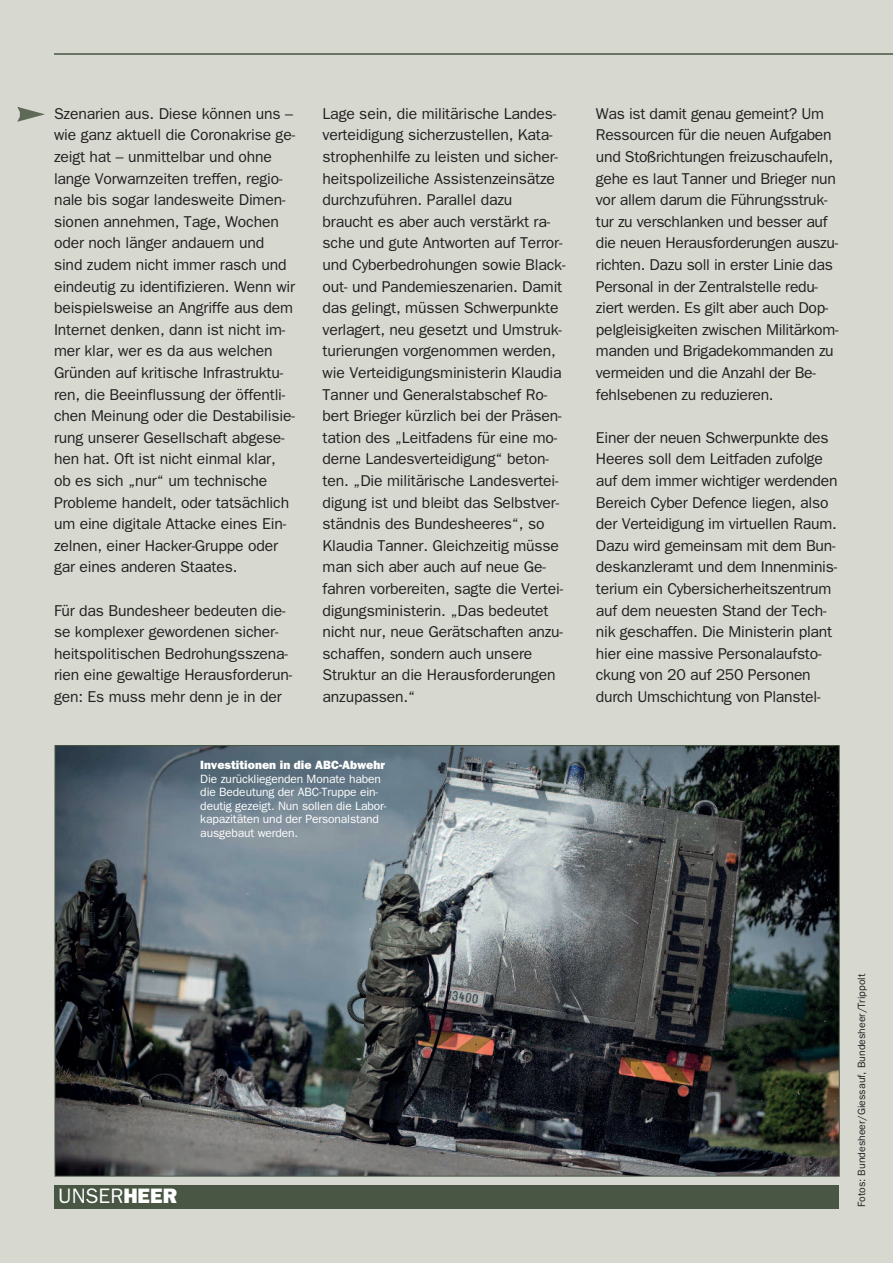
<style>
.page{position:relative;width:893px;height:1263px;background:#d7d9d1}
.page>*{position:absolute;margin:0;border:0;box-sizing:border-box;transform-origin:0 0}
.t1{font:21px "Franklin Gothic";color:#fff}
.t2{font:15.75px/21.6px "Franklin Gothic";letter-spacing:-.01em;color:#231f20}
.t3{font:12px/13.5px "Franklin Gothic";letter-spacing:-.01em;color:#fff}
.t4{font:800 12px "Franklin Gothic";color:#fff}
.t5{font:10.5px "Franklin Gothic";color:#231f20}
.s1{font-family:"Ping Fang SC";font-weight:200}
.s2{font-weight:800}
</style>
<div class="page">
<img style="left:57px;top:747px;width:781px;height:427px">
<div style="left:54px;top:1185px;width:785px;height:23px;background:#485643"></div>
<svg style="left:17px;top:107px;width:28px;height:15px"></svg>
<hr style="left:54px;top:53px;width:839px;height:2px;background:#485643">
<p class="t2" style="left:54px;top:102px;width:243px">Szenarien aus. Diese können uns – wie ganz aktuell die Coronakrise ge&shy;zeigt hat – unmittelbar und ohne lange Vorwarnzeiten treffen, regio&shy;nale bis sogar landesweite Dimen&shy;sionen annehmen, Tage, Wochen oder noch länger andauern und sind zudem nicht immer rasch und eindeutig zu identifizieren. Wenn wir beispielsweise an Angriffe aus dem Internet denken, dann ist nicht im&shy;mer klar, wer es da aus welchen Gründen auf kritische Infrastruktu&shy;ren, die Beeinflussung der öffentli&shy;chen Meinung oder die Destabilisie&shy;rung unserer Gesellschaft abgese&shy;hen hat. Oft ist nicht einmal klar, ob es sich „nur“ um technische Probleme handelt, oder tatsächlich um eine digitale Attacke eines Ein&shy;zelnen, einer Hacker-Gruppe oder gar eines anderen Staates.</p>
<p class="t2" style="left:54px;top:599px;width:240px">Für das Bundesheer bedeuten die&shy;se komplexer gewordenen sicher&shy;heitspolitischen Bedrohungsszena&shy;rien eine gewaltige Herausforderun&shy;gen: Es muss mehr denn je in der</p>
<p class="t2" style="left:323px;top:102px;width:244px">Lage sein, die militärische Landes&shy;verteidigung sicherzustellen, Kata&shy;strophenhilfe zu leisten und sicher&shy;heitspolizeiliche Assistenzeinsätze durchzufu<span class="s1">̈</span>hren. Parallel dazu braucht es aber auch verstärkt ra&shy;sche und gute Antworten auf Terror&shy;und Cyberbedrohungen sowie Black&shy;out- und Pandemieszenarien. Damit das gelingt, müssen Schwerpunkte verlagert, neu gesetzt und Umstruk&shy;turierungen vorgenommen werden, wie Verteidigungsministerin Klaudia Tanner und Generalstabschef Ro&shy;bert Brieger kürzlich bei der Präsen&shy;tation des „Leitfadens für eine mo&shy;derne Landesverteidigung“ beton&shy;ten. „Die militärische Landesvertei&shy;digung ist und bleibt das Selbstver&shy;ständnis des Bundesheeres“, so Klaudia Tanner. Gleichzeitig müsse man sich aber auch auf neue Ge&shy;fahren vorbereiten, sagte die Vertei&shy;digungsministerin. „Das bedeutet nicht nur, neue Gerätschaften anzu&shy;schaffen, sondern auch unsere Struktur an die Herausforderungen anzupassen.“</p>
<p class="t2" style="left:596px;top:102px;width:244px">Was ist damit genau gemeint? Um Ressourcen für die neuen Aufgaben und Stoßrichtungen freizuschaufeln, gehe es laut Tanner und Brieger nun vor allem darum die Führungsstruk&shy;tur zu verschlanken und besser auf die neuen Herausforderungen auszu&shy;richten. Dazu soll in erster Linie das Personal in der Zentralstelle redu&shy;ziert werden. Es gilt aber auch Dop&shy;pelgleisigkeiten zwischen Militärkom&shy;manden und Brigadekommanden zu vermeiden und die Anzahl der Be&shy;fehlsebenen zu reduzieren.</p>
<p class="t2" style="left:596px;top:426px;width:243px">Einer der neuen Schwerpunkte des Heeres soll dem Leitfaden zufolge auf dem immer wichtiger werdenden Bereich Cyber Defence liegen, also der Verteidigung im virtuellen Raum.<br>Dazu wird gemeinsam mit dem Bun&shy;deskanzleramt und dem Innenminis&shy;terium ein Cybersicherheitszentrum auf dem neuesten Stand der Tech&shy;nik geschaffen. Die Ministerin plant hier eine massive Personalaufsto&shy;ckung von 20 auf 250 Personen durch Umschichtung von Planstel-</p>
<p class="t4" style="left:200px;top:761px;width:186px">Investitionen in die ABC-Abwehr</p>
<p class="t3" style="left:200px;top:772px;width:188px">Die zurückliegenden Monate haben die Bedeutung der ABC-Truppe ein&shy;deutig gezeigt. Nun sollen die Labor&shy;kapazitäten und der Personalstand ausgebaut werden.</p>
<h1 class="t1" style="left:58px;top:1184px;width:120px">UNSER<span class="s2">HEER</span></h1>
<p class="t5" style="left:855px;top:1207px;width:235px;rotate:-90deg">Fotos: Bundesheer/Giessauf, Bundesheer/Trippolt</p>
</div>
